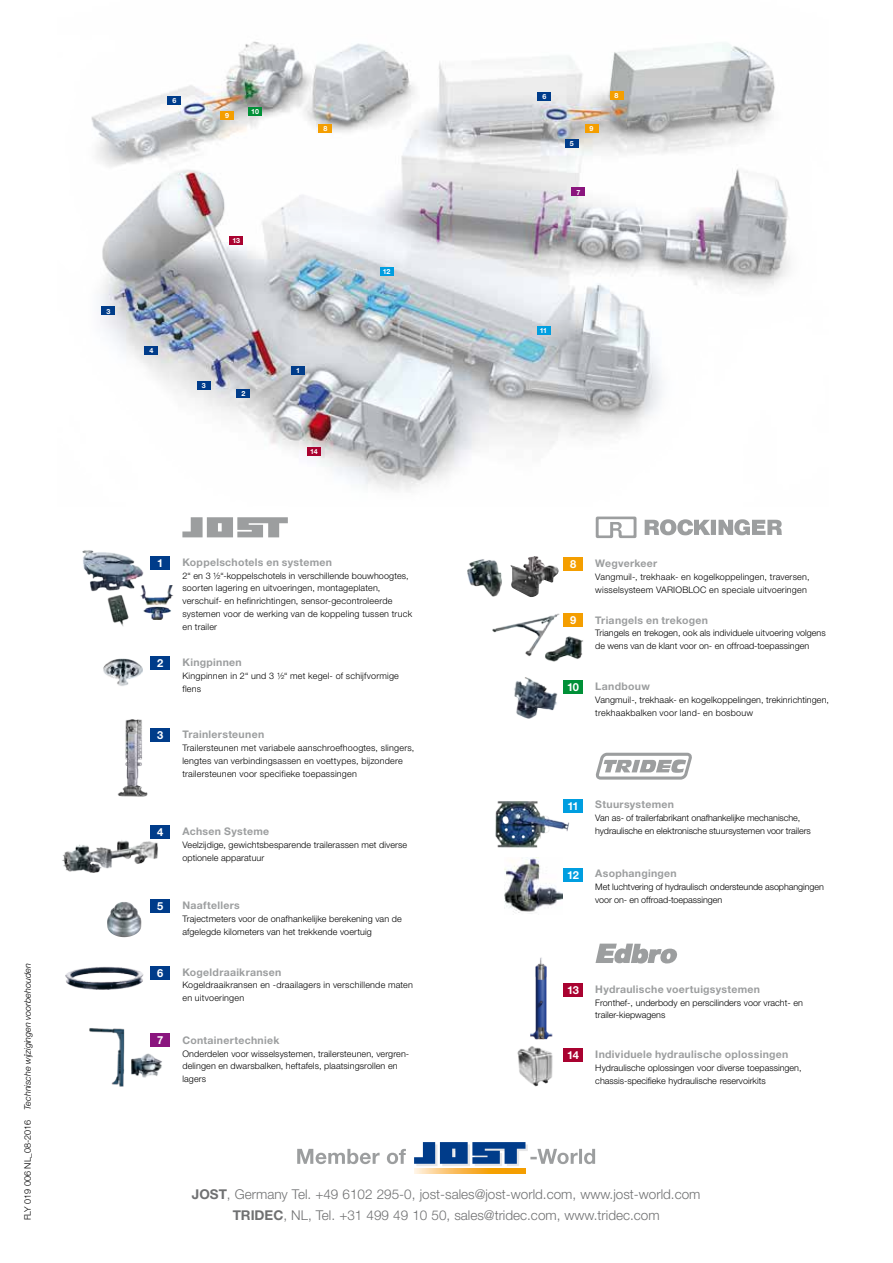
<style>
.page{position:relative;width:893px;height:1263px;background:#fff}
.page>*{position:absolute;margin:0;border:0;box-sizing:border-box;transform-origin:0 0}
.t1{font:300 13.5px/20.7px "Helvetica Neue LT Pro";color:#707172;text-align:center}
.t2{font:700 11.1px "Helvetica Neue LT Pro";letter-spacing:-.045em;color:#fff}
.t3{font:700 10.5px "Helvetica Neue LT Pro";letter-spacing:.03em;color:#9c9e9f}
.t4{font:300 9px/12.8px "Helvetica Neue LT Pro";letter-spacing:.015em;color:#000}
.t5{font:300 9px/12.8px "Helvetica Neue LT Pro";letter-spacing:-.005em;color:#000}
.t6{font:italic 300 9px "Helvetica Neue LT Pro";color:#000}
.t7{font:700 7.05px "Helvetica Neue LT Pro";letter-spacing:-.035em;color:#fff}
.s1{font-style:normal}
.s2{font-weight:700}
</style>
<div class="page">
<img style="left:91px;top:41px;width:699px;height:449px">
<div style="left:537px;top:326px;width:13px;height:9px;background:#009ee0"></div>
<div style="left:380px;top:267px;width:13px;height:9px;background:#009ee0"></div>
<div style="left:248px;top:107px;width:14px;height:9px;background:#009037"></div>
<div style="left:319px;top:124px;width:13px;height:9px;background:#f49e00"></div>
<div style="left:565px;top:139px;width:14px;height:9px;background:#003c8a"></div>
<div style="left:145px;top:346px;width:13px;height:9px;background:#003c8a"></div>
<div style="left:572px;top:188px;width:13px;height:8px;background:#8a157e"></div>
<div style="left:571px;top:189px;width:14px;height:5px;background:#8a157e"></div>
<div style="left:291px;top:366px;width:14px;height:9px;background:#003c8a"></div>
<div style="left:237px;top:389px;width:13px;height:9px;background:#003c8a"></div>
<div style="left:538px;top:92px;width:13px;height:9px;background:#003c8a"></div>
<div style="left:610px;top:91px;width:13px;height:8px;background:#f49e00"></div>
<div style="left:585px;top:124px;width:13px;height:9px;background:#f49e00"></div>
<div style="left:220px;top:111px;width:14px;height:9px;background:#f49e00"></div>
<div style="left:168px;top:96px;width:13px;height:9px;background:#003c8a"></div>
<div style="left:197px;top:381px;width:14px;height:9px;background:#003c8a"></div>
<div style="left:102px;top:306px;width:13px;height:9px;background:#003c8a"></div>
<div style="left:229px;top:236px;width:14px;height:9px;background:#a90230"></div>
<div style="left:307px;top:447px;width:14px;height:9px;background:#a90230"></div>
<svg style="left:182px;top:517px;width:106px;height:20px"></svg>
<img style="left:117px;top:719px;width:31px;height:78px">
<div style="left:150px;top:728px;width:20px;height:14px;background:#003c8a"></div>
<img style="left:103px;top:658px;width:39px;height:28px">
<div style="left:150px;top:656px;width:20px;height:13px;background:#003c8a"></div>
<div style="left:150px;top:966px;width:20px;height:13px;background:#003c8a"></div>
<img style="left:65px;top:966px;width:79px;height:24px">
<img style="left:89px;top:1028px;width:36px;height:59px">
<img style="left:131px;top:1053px;width:31px;height:25px">
<div style="left:150px;top:1033px;width:20px;height:13px;background:#8a157e"></div>
<svg style="left:114px;top:902px;width:10px;height:5px"></svg>
<div style="left:150px;top:900px;width:20px;height:13px;background:#003c8a"></div>
<div style="left:150px;top:825px;width:20px;height:14px;background:#003c8a"></div>
<img style="left:62px;top:840px;width:96px;height:33px">
<img style="left:140px;top:585px;width:34px;height:34px">
<div style="left:150px;top:556px;width:20px;height:14px;background:#003c8a"></div>
<img style="left:82px;top:550px;width:65px;height:43px">
<img style="left:107px;top:595px;width:22px;height:31px">
<svg style="left:596px;top:753px;width:96px;height:27px"></svg>
<img style="left:495px;top:801px;width:75px;height:47px">
<div style="left:563px;top:799px;width:20px;height:14px;background:#009ee0"></div>
<div style="left:563px;top:868px;width:20px;height:14px;background:#009ee0"></div>
<svg style="left:596px;top:517px;width:186px;height:21px"></svg>
<img style="left:492px;top:613px;width:77px;height:44px">
<img style="left:544px;top:636px;width:39px;height:26px">
<div style="left:563px;top:614px;width:20px;height:13px;background:#f49e00"></div>
<img style="left:467px;top:559px;width:35px;height:38px">
<img style="left:510px;top:556px;width:49px;height:41px">
<div style="left:563px;top:558px;width:20px;height:13px;background:#f49e00"></div>
<img style="left:514px;top:677px;width:44px;height:41px">
<div style="left:563px;top:680px;width:20px;height:14px;background:#009037"></div>
<svg style="left:595px;top:943px;width:82px;height:21px"></svg>
<div style="left:563px;top:983px;width:20px;height:13px;background:#a90230"></div>
<div style="left:563px;top:1048px;width:20px;height:13px;background:#a90230"></div>
<img style="left:530px;top:957px;width:23px;height:78px">
<img style="left:505px;top:857px;width:57px;height:56px">
<img style="left:517px;top:1046px;width:36px;height:41px">
<svg style="left:414px;top:1168px;width:111px;height:5px"></svg>
<svg style="left:297px;top:1149px;width:109px;height:15px"></svg>
<svg style="left:414px;top:1142px;width:181px;height:24px"></svg>
<p class="t6" style="left:22px;top:1220px;width:258px;rotate:-90deg"><span class="s1">FLY 019 006 NL_08-2016</span> Technische wijzigingen voorbehouden</p>
<p class="t7" style="left:172px;top:96px;width:5px">6</p>
<p class="t7" style="left:225px;top:111px;width:5px">9</p>
<p class="t7" style="left:251px;top:107px;width:9px">10</p>
<p class="t7" style="left:323px;top:124px;width:5px">8</p>
<p class="t7" style="left:106px;top:306px;width:5px">3</p>
<p class="t7" style="left:149px;top:346px;width:5px">4</p>
<p class="t7" style="left:232px;top:236px;width:9px">13</p>
<p class="t7" style="left:202px;top:381px;width:5px">3</p>
<p class="t7" style="left:241px;top:389px;width:5px">2</p>
<p class="t7" style="left:296px;top:366px;width:5px">1</p>
<p class="t7" style="left:310px;top:447px;width:9px">14</p>
<p class="t7" style="left:383px;top:267px;width:9px">12</p>
<p class="t7" style="left:542px;top:92px;width:5px">6</p>
<p class="t7" style="left:615px;top:91px;width:5px">8</p>
<p class="t7" style="left:589px;top:124px;width:5px">9</p>
<p class="t7" style="left:570px;top:139px;width:5px">5</p>
<p class="t7" style="left:576px;top:188px;width:5px">7</p>
<p class="t7" style="left:540px;top:326px;width:9px">11</p>
<p class="t2" style="left:157px;top:556px;width:8px">1</p>
<p class="t3" style="left:182px;top:555px;width:151px">Koppelschotels en systemen</p>
<p class="t4" style="left:182px;top:569px;width:231px">2“ en 3 ½“-koppelschotels in verschillende bouwhoogtes, soorten lagering en uitvoeringen, montageplaten, verschuif- en hefinrichtingen, sensor-gecontroleerde systemen voor de werking van de koppeling tussen truck en trailer</p>
<p class="t2" style="left:157px;top:656px;width:8px">2</p>
<p class="t3" style="left:182px;top:656px;width:61px">Kingpinnen</p>
<p class="t4" style="left:182px;top:669px;width:218px">Kingpinnen in 2“ und 3 ½“ met kegel- of schijfvormige flens</p>
<p class="t2" style="left:157px;top:728px;width:8px">3</p>
<p class="t3" style="left:182px;top:728px;width:83px">Trainlersteunen</p>
<p class="t4" style="left:182px;top:741px;width:233px">Trailersteunen met variabele aanschroefhoogtes, slingers, lengtes van verbindingsassen en voettypes, bijzondere trailersteunen voor specifieke toepassingen</p>
<p class="t2" style="left:157px;top:825px;width:8px">4</p>
<p class="t3" style="left:182px;top:825px;width:88px">Achsen Systeme</p>
<p class="t4" style="left:182px;top:838px;width:226px">Veelzijdige, gewichtsbesparende trailerassen met diverse optionele apparatuur</p>
<p class="t2" style="left:157px;top:899px;width:8px">5</p>
<p class="t3" style="left:182px;top:899px;width:59px">Naaftellers</p>
<p class="t4" style="left:182px;top:912px;width:221px">Trajectmeters voor de onafhankelijke berekening van de afgelegde kilometers van het trekkende voertuig</p>
<p class="t2" style="left:157px;top:966px;width:8px">6</p>
<p class="t3" style="left:182px;top:965px;width:100px">Kogeldraaikransen</p>
<p class="t4" style="left:182px;top:979px;width:232px">Kogeldraaikransen en -draailagers in verschillende maten en uitvoeringen</p>
<p class="t2" style="left:157px;top:1033px;width:8px">7</p>
<p class="t3" style="left:182px;top:1033px;width:98px">Containertechniek</p>
<p class="t4" style="left:182px;top:1047px;width:228px">Onderdelen voor wisselsystemen, trailersteunen, vergren&shy;delingen en dwarsbalken, heftafels, plaatsingsrollen en lagers</p>
<p class="t2" style="left:570px;top:557px;width:8px">8</p>
<p class="t3" style="left:595px;top:557px;width:63px">Wegverkeer</p>
<p class="t4" style="left:595px;top:570px;width:216px">Vangmuil-, trekhaak- en kogelkoppelingen, traversen, wisselsysteem VARIOBLOC en speciale uitvoeringen</p>
<p class="t2" style="left:570px;top:613px;width:8px">9</p>
<p class="t3" style="left:595px;top:613px;width:114px">Triangels en trekogen</p>
<p class="t4" style="left:595px;top:627px;width:232px">Triangels en trekogen, ook als individuele uitvoering volgens de wens van de klant voor on- en offroad-toepassingen</p>
<p class="t2" style="left:567px;top:680px;width:13px">10</p>
<p class="t3" style="left:595px;top:680px;width:56px">Landbouw</p>
<p class="t4" style="left:595px;top:693px;width:235px">Vangmuil-, trekhaak- en kogelkoppelingen, trekinrichtingen, trekhaakbalken voor land- en bosbouw</p>
<p class="t2" style="left:567px;top:799px;width:13px">11</p>
<p class="t2" style="left:567px;top:868px;width:13px">12</p>
<p class="t3" style="left:595px;top:798px;width:80px">Stuursystemen</p>
<p class="t5" style="left:595px;top:811px;width:217px">Van as- of trailerfabrikant onafhankelijke mechanische, hydraulische en elektronische stuursystemen voor trailers</p>
<p class="t3" style="left:595px;top:867px;width:83px">Asophangingen</p>
<p class="t5" style="left:595px;top:880px;width:230px">Met luchtvering of hydraulisch ondersteunde asophangingen voor on- en offroad-toepassingen</p>
<p class="t2" style="left:567px;top:983px;width:13px">13</p>
<p class="t2" style="left:567px;top:1048px;width:13px">14</p>
<p class="t3" style="left:595px;top:982px;width:166px">Hydraulische voertuigsystemen</p>
<p class="t4" style="left:595px;top:996px;width:209px">Fronthef-, underbody en perscilinders voor vracht- en trailer-kiepwagens</p>
<p class="t3" style="left:595px;top:1048px;width:195px">Individuele hydraulische oplossingen</p>
<p class="t4" style="left:595px;top:1061px;width:208px">Hydraulische oplossingen voor diverse toepassingen, chassis-specifieke hydraulische reservoirkits</p>
<h1 class="t1" style="left:192px;top:1184px;width:510px"><span class="s2">JOST</span>, Germany Tel. +49 6102 295-0, jost-sales@jost-world.com, www.jost-world.com<br><span class="s2">TRIDEC</span>, NL, Tel. +31 499 49 10 50, sales@tridec.com, www.tridec.com</h1>
</div>
